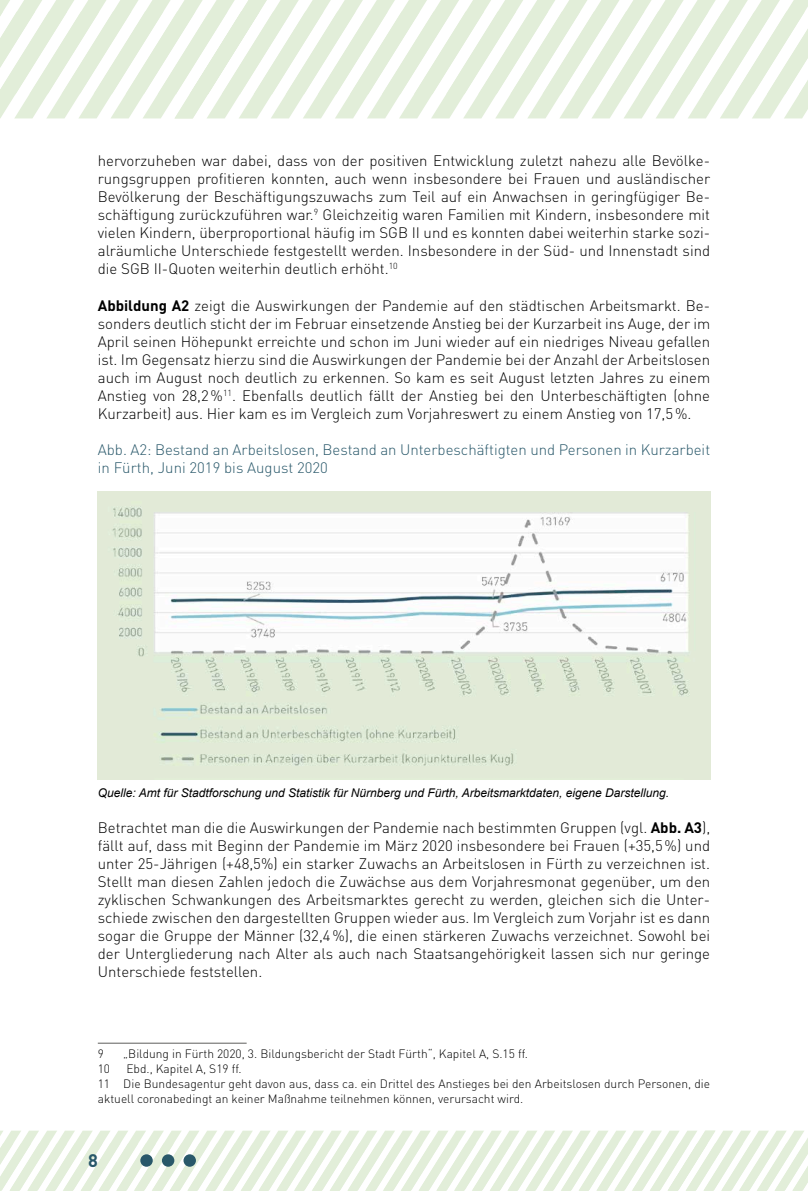
<style>
.page{position:relative;width:808px;height:1191px;background:#fff}
.page>*{position:absolute;margin:0;border:0;box-sizing:border-box;transform-origin:0 0}
.t1{font:700 18px "DIN";color:#29586a}
.t2{font:300 15px/18px "DIN";color:#000;text-align:justify}
.t3{font:300 15px/18px "DIN";color:#29586a}
.t4{font:300 12px/15px "DIN";color:#000}
.t5{font:italic 12px "Arial";color:#000}
.s1{font-weight:700}
</style>
<div class="page">
<svg style="left:0;top:1130px;width:808px;height:61px"></svg>
<div style="left:140px;top:1154px;width:13px;height:12px;background:#29586a;border-radius:50%"></div>
<div style="left:183px;top:1154px;width:13px;height:12px;background:#29586a;border-radius:50%"></div>
<div style="left:162px;top:1154px;width:12px;height:12px;background:#29586a;border-radius:50%"></div>
<svg style="left:0;top:0;width:808px;height:118px"></svg>
<hr style="left:98px;top:1042px;width:149px;height:1px;background:#6f6f6e">
<img style="left:98px;top:491px;width:612px;height:288px">
<p class="t2" style="left:98px;top:152px;width:614px">hervorzuheben war dabei, dass von der positiven Entwicklung zuletzt nahezu alle Bevölke&shy;rungsgruppen profitieren konnten, auch wenn insbesondere bei Frauen und ausländischer Bevölkerung der Beschäftigungszuwachs zum Teil auf ein Anwachsen in geringfügiger Be&shy;schäftigung zurückzuführen war.<sup>9</sup> Gleichzeitig waren Familien mit Kindern, insbesondere mit vielen Kindern, überproportional häufig im SGB II und es konnten dabei weiterhin starke sozi&shy;alräumliche Unterschiede festgestellt werden. Insbesondere in der Süd- und Innenstadt sind die SGB II-Quoten weiterhin deutlich erhöht.<sup>10</sup></p>
<p class="t2" style="left:98px;top:296px;width:614px"><span class="s1">Abbildung A2</span> zeigt die Auswirkungen der Pandemie auf den städtischen Arbeitsmarkt. Be&shy;sonders deutlich sticht der im Februar einsetzende Anstieg bei der Kurzarbeit ins Auge, der im April seinen Höhepunkt erreichte und schon im Juni wieder auf ein niedriges Niveau gefallen ist. Im Gegensatz hierzu sind die Auswirkungen der Pandemie bei der Anzahl der Arbeitslosen auch im August noch deutlich zu erkennen. So kam es seit August letzten Jahres zu einem Anstieg von 28,2%<sup>11</sup>. Ebenfalls deutlich fällt der Anstieg bei den Unterbeschäftigten (ohne Kurzarbeit) aus. Hier kam es im Vergleich zum Vorjahreswert zu einem Anstieg von 17,5%.</p>
<p class="t3" style="left:98px;top:440px;width:614px">Abb. A2: Bestand an Arbeitslosen, Bestand an Unterbeschäftigten und Personen in Kurzarbeit in Fürth, Juni 2019 bis August 2020</p>
<p class="t5" style="left:98px;top:785px;width:573px">Quelle: Amt für Stadtforschung und Statistik für Nürnberg und Fürth, Arbeitsmarktdaten, eigene Darstellung.</p>
<p class="t2" style="left:98px;top:818px;width:614px">Betrachtet man die die Auswirkungen der Pandemie nach bestimmten Gruppen (vgl. <span class="s1">Abb. A3</span>), fällt auf, dass mit Beginn der Pandemie im März 2020 insbesondere bei Frauen (+35,5%) und unter 25-Jährigen (+48,5%) ein starker Zuwachs an Arbeitslosen in Fürth zu verzeichnen ist.<br>Stellt man diesen Zahlen jedoch die Zuwächse aus dem Vorjahresmonat gegenüber, um den zyklischen Schwankungen des Arbeitsmarktes gerecht zu werden, gleichen sich die Unter&shy;schiede zwischen den dargestellten Gruppen wieder aus. Im Vergleich zum Vorjahr ist es dann sogar die Gruppe der Männer (32,4%), die einen stärkeren Zuwachs verzeichnet. Sowohl bei der Untergliederung nach Alter als auch nach Staatsangehörigkeit lassen sich nur geringe Unterschiede feststellen.</p>
<p class="t4" style="left:98px;top:1046px;width:8px">9</p>
<p class="t4" style="left:123px;top:1046px;width:406px">„Bildung in Fürth 2020, 3. Bildungsbericht der Stadt Fürth“, Kapitel A, S.15 ff.</p>
<p class="t4" style="left:98px;top:1061px;width:14px">10</p>
<p class="t4" style="left:98px;top:1061px;width:614px;text-indent:29px">Ebd., Kapitel A, S19 ff.<br>11 Die Bundesagentur geht davon aus, dass ca. ein Drittel des Anstieges bei den Arbeitslosen durch Personen, die aktuell coronabedingt an keiner Maßnahme teilnehmen können, verursacht wird.</p>
<p class="t1" style="left:88px;top:1148px;width:11px">8</p>
</div>
